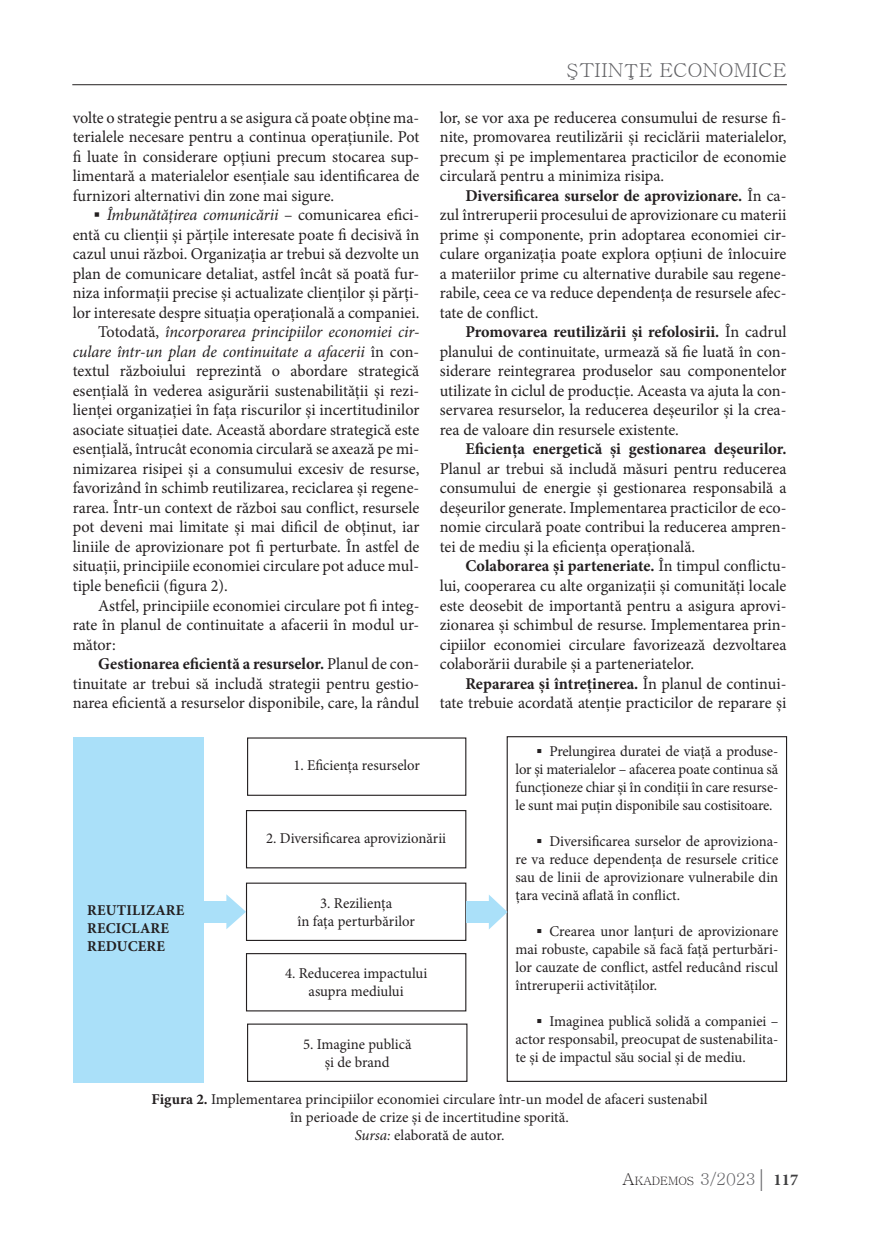
<style>
.page{position:relative;width:872px;height:1234px;background:#fff}
.page>*{position:absolute;margin:0;border:0;box-sizing:border-box;transform-origin:0 0}
.t1{font:19.2px "Batang";color:#636366;scale:1.06 1}
.t2{font:16.5px/19.5px "Minion Pro";color:#231f20;text-align:justify}
.t3{font:italic 16.5px "Minion Pro";letter-spacing:-.01em;color:#231f20}
.t4{font:700 16.5px "Minion Pro";color:#231f20}
.t5{font:15px/18px "Minion Pro";color:#231f20;text-align:center}
.t6{font:700 15px/18px "Minion Pro";letter-spacing:.01em;color:#231f20}
.t7{font:11.55px "Batang";color:#231f20}
.s1{font-family:"Arial";font-weight:700;font-style:normal}
.s2{font-style:normal}
.s3{font-weight:400}
.s4{font-weight:700}
.s5{font-family:"Arial";font-weight:700}
.s6{font-style:italic}
.s7{font-size:16.5px}
.s8{font-size:16.5px;color:#636366}
.s9{font-family:"Garamond";font-size:24px;color:#636366}
.s10{font-family:"Minion Pro";font-weight:700;font-size:16.5px;color:#3e3e3f}
</style>
<div class="page">
<hr style="left:72px;top:84px;width:715px;height:1px;background:#231f20">
<div style="left:73px;top:737px;width:131px;height:345px;background:#aae0f9"></div>
<div style="left:246px;top:809px;width:220px;height:59px;border:1px solid #231f20"></div>
<div style="left:246px;top:952px;width:220px;height:59px;border:1px solid #231f20"></div>
<div style="left:506px;top:736px;width:281px;height:345px;border:1px solid #231f20"></div>
<div style="left:203px;top:901px;width:23px;height:21px;background:#aae0f9"></div>
<svg style="left:226px;top:894px;width:20px;height:35px"></svg>
<div style="left:466px;top:901px;width:23px;height:21px;background:#aae0f9"></div>
<svg style="left:489px;top:894px;width:18px;height:35px"></svg>
<p class="t2" style="left:73px;top:108px;width:348px">volte o strategie pentru a se asigura că poate obține ma&shy;terialele necesare pentru a continua operațiunile. Pot fi luate în considerare opțiuni precum stocarea sup&shy;limentară a materialelor esențiale sau identificarea de furnizori alternativi din zone mai sigure.</p>
<p class="t3" style="left:94px;top:204px;width:327px"><span class="s1">▪</span> Îmbunătățirea comunicării <span class="s2">– comunicarea efici-</span></p>
<p class="t2" style="left:73px;top:225px;width:348px">entă cu clienții și părțile interesate poate fi decisivă în</p>
<p class="t2" style="left:73px;top:244px;width:348px">cazul unui război. Organizația ar trebui să dezvolte un</p>
<p class="t2" style="left:73px;top:264px;width:348px">plan de comunicare detaliat, astfel încât să poată fur-</p>
<p class="t2" style="left:73px;top:283px;width:348px">niza informații precise și actualizate clienților și părți-</p>
<p class="t2" style="left:73px;top:303px;width:348px">lor interesate despre situația operațională a companiei.</p>
<p class="t3" style="left:98px;top:321px;width:323px"><span class="s2">Totodată,</span> încorporarea principiilor economiei cir-</p>
<p class="t3" style="left:73px;top:340px;width:348px">culare într-un plan de continuitate a afacerii <span class="s2">în con-</span></p>
<p class="t2" style="left:73px;top:361px;width:348px">textul războiului reprezintă o abordare strategică</p>
<p class="t2" style="left:73px;top:381px;width:348px">esențială în vederea asigurării sustenabilității și rezi-</p>
<p class="t2" style="left:73px;top:400px;width:348px">lienței organizației în fața riscurilor și incertitudinilor</p>
<p class="t2" style="left:73px;top:420px;width:348px">asociate situației date. Această abordare strategică este</p>
<p class="t2" style="left:73px;top:439px;width:348px">esențială, întrucât economia circulară se axează pe mi-</p>
<p class="t2" style="left:73px;top:459px;width:348px">nimizarea risipei și a consumului excesiv de resurse,</p>
<p class="t2" style="left:73px;top:478px;width:348px">favorizând în schimb reutilizarea, reciclarea și regene-</p>
<p class="t2" style="left:73px;top:498px;width:348px">rarea. Într-un context de război sau conflict, resursele</p>
<p class="t2" style="left:73px;top:517px;width:348px">pot deveni mai limitate și mai dificil de obținut, iar</p>
<p class="t2" style="left:73px;top:537px;width:348px">liniile de aprovizionare pot fi perturbate. În astfel de</p>
<p class="t2" style="left:73px;top:556px;width:348px">situații, principiile economiei circulare pot aduce mul-</p>
<p class="t2" style="left:73px;top:576px;width:157px">tiple beneficii (figura 2).</p>
<p class="t2" style="left:98px;top:595px;width:323px">Astfel, principiile economiei circulare pot fi integ-</p>
<p class="t2" style="left:73px;top:615px;width:348px">rate în planul de continuitate a afacerii în modul ur-</p>
<p class="t2" style="left:73px;top:634px;width:44px">mător:</p>
<p class="t4" style="left:98px;top:652px;width:323px">Gestionarea eficientă a resurselor. <span class="s3">Planul de con-</span></p>
<p class="t2" style="left:73px;top:673px;width:348px">tinuitate ar trebui să includă strategii pentru gestio-</p>
<p class="t2" style="left:73px;top:693px;width:348px">narea eficientă a resurselor disponibile, care, la rândul</p>
<p class="t1" style="left:566px;top:60px;width:209px">ŞTIINŢE ECONOMICE</p>
<p class="t2" style="left:440px;top:108px;width:348px">lor, se vor axa pe reducerea consumului de resurse fi&shy;nite, promovarea reutilizării și reciclării materialelor, precum și pe implementarea practicilor de economie circulară pentru a minimiza risipa.</p>
<p class="t2" style="left:440px;top:186px;width:348px;text-indent:26px"><span class="s4">Diversificarea surselor de aprovizionare.</span> În ca&shy;zul întreruperii procesului de aprovizionare cu materii prime și componente, prin adoptarea economiei cir&shy;culare organizația poate explora opțiuni de înlocuire a materiilor prime cu alternative durabile sau regene&shy;rabile, ceea ce va reduce dependența de resursele afec&shy;tate de conflict.</p>
<p class="t2" style="left:440px;top:322px;width:348px;text-indent:26px"><span class="s4">Promovarea reutilizării și refolosirii.</span> În cadrul planului de continuitate, urmează să fie luată în con&shy;siderare reintegrarea produselor sau componentelor utilizate în ciclul de producție. Aceasta va ajuta la con&shy;servarea resurselor, la reducerea deșeurilor și la crea&shy;rea de valoare din resursele existente.</p>
<p class="t4" style="left:465px;top:437px;width:323px">Eficiența energetică și gestionarea deșeurilor.</p>
<p class="t2" style="left:440px;top:459px;width:348px">Planul ar trebui să includă măsuri pentru reducerea consumului de energie și gestionarea responsabilă a deșeurilor generate. Implementarea practicilor de eco&shy;nomie circulară poate contribui la reducerea ampren&shy;tei de mediu și la eficiența operațională.</p>
<p class="t2" style="left:440px;top:556px;width:348px;text-indent:26px"><span class="s4">Colaborarea și parteneriate.</span> În timpul conflictu&shy;lui, cooperarea cu alte organizații și comunități locale este deosebit de importantă pentru a asigura aprovi&shy;zionarea și schimbul de resurse. Implementarea prin&shy;cipiilor economiei circulare favorizează dezvoltarea colaborării durabile și a parteneriatelor.</p>
<p class="t2" style="left:440px;top:673px;width:348px;text-align:right"><span class="s4">Repararea și întreținerea.</span> În planul de continui&shy;tate trebuie acordată atenție practicilor de reparare și</p>
<p class="t5" style="left:515px;top:742px;width:264px;text-align:justify;text-indent:21px"><span class="s5">▪</span> Prelungirea duratei de viață a produse&shy;lor și materialelor – afacerea poate continua să funcționeze chiar și în condiții în care resurse&shy;le sunt mai puțin disponibile sau costisitoare.</p>
<p class="t5" style="left:515px;top:832px;width:264px;text-align:justify;text-indent:21px"><span class="s5">▪</span> Diversificarea surselor de aproviziona&shy;re va reduce dependența de resursele critice sau de linii de aprovizionare vulnerabile din țara vecină aflată în conflict.</p>
<p class="t5" style="left:515px;top:922px;width:264px;text-align:justify;text-indent:21px"><span class="s5">▪</span> Crearea unor lanțuri de aprovizionare mai robuste, capabile să facă față perturbări&shy;lor cauzate de conflict, astfel reducând riscul întreruperii activităților.</p>
<p class="t5" style="left:515px;top:1012px;width:264px;text-align:justify;text-indent:21px"><span class="s5">▪</span> Imaginea publică solidă a companiei – actor responsabil, preocupat de sustenabilita&shy;te și de impactul său social și de mediu.</p>
<p class="t5" style="left:152px;top:1089px;width:557px"><span class="s4">Figura 2.</span> Implementarea principiilor economiei circulare într-un model de afaceri sustenabil în perioade de crize și de incertitudine sporită.<br><span class="s6">Sursa:</span> elaborată de autor.</p>
<p class="t5" style="left:293px;top:756px;width:128px">1. Eficiența resurselor</p>
<p class="t5" style="left:266px;top:828px;width:182px">2. Diversificarea aprovizionării</p>
<p class="t5" style="left:297px;top:893px;width:119px">3. Reziliența<br>în fața perturbărilor</p>
<p class="t5" style="left:285px;top:964px;width:144px">4. Reducerea impactului asupra mediului</p>
<p class="t5" style="left:303px;top:1034px;width:110px">5. Imagine publică și de brand</p>
<p class="t6" style="left:87px;top:900px;width:99px">REUTILIZARE<br>RECICLARE<br>REDUCERE</p>
<p class="t7" style="left:622px;top:1175px;width:177px"><span class="s7">A</span>KADEMOS <span class="s8">3/2023</span><span class="s9">|</span> <span class="s10">117</span></p>
</div>
